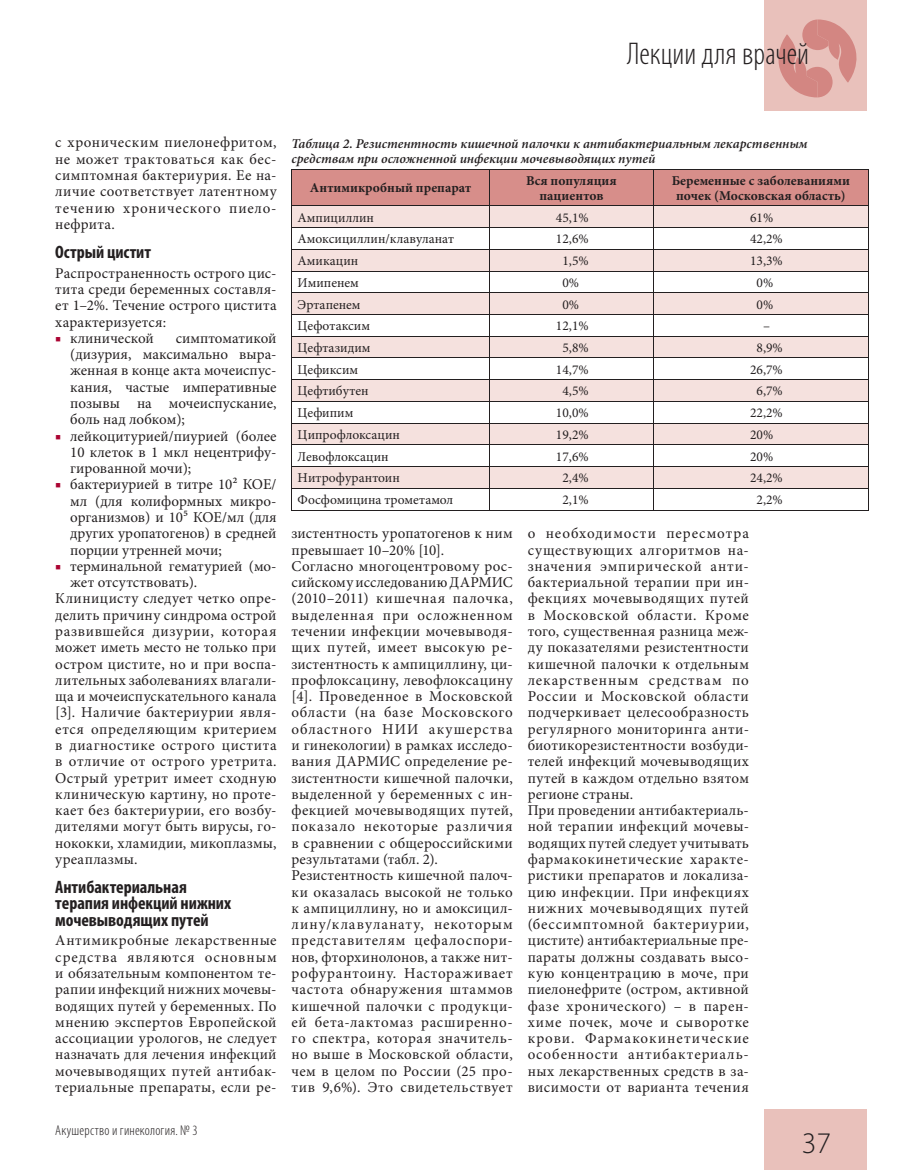
<style>
.page{position:relative;width:915px;height:1170px;background:#fff}
.page>*{position:absolute;margin:0;border:0;box-sizing:border-box;transform-origin:0 0}
.t1{font:300 condensed 31.5px "Myriad Pro";color:#231f20}
.t2{font:300 30px "Myriad Pro";color:#231f20}
.t3{font:700 condensed 18px/16.2px "Myriad Pro";letter-spacing:-.005em;color:#231f20}
.t4{font:15px/16.2px "Minion Pro";letter-spacing:.025em;color:#231f20;text-align:justify}
.t5{font:15px "Minion Pro";letter-spacing:.005em;color:#231f20}
.t6{font:15px "Minion Pro";color:#231f20}
.t7{font:15px "Minion Pro";letter-spacing:.045em;color:#231f20}
.t8{font:300 condensed 14.25px "Myriad Pro";letter-spacing:.015em;color:#231f20}
.t9{font:13.5px "Minion Pro";color:#231f20}
.t10{font:italic 600 13.5px/15px "Minion Pro";color:#231f20}
.t11{font:700 13.5px/15px "Minion Pro";color:#231f20;text-align:center}
.s1{color:#ab0332}
</style>
<div class="page">
<div style="left:764px;top:0;width:102px;height:111px;background:#e9c1bb"></div>
<div style="left:764px;top:1108px;width:102px;height:61px;background:#e9c1bb"></div>
<svg style="left:778px;top:19px;width:79px;height:78px"></svg>
<svg style="left:291px;top:169px;width:577px;height:341px"></svg>
<hr style="left:291px;top:510px;width:198px;height:1px;background:#231f20">
<hr style="left:489px;top:510px;width:164px;height:1px;background:#231f20">
<hr style="left:653px;top:510px;width:215px;height:1px;background:#231f20">
<h1 class="t1" style="left:627px;top:35px;width:183px">Лекции для врачей</h1>
<p class="t4" style="left:55px;top:135px;width:223px">с хроническим пиелонефритом, не может трактоваться как бес&shy;симптомная бактериурия. Ее на&shy;личие соответствует латентному течению хронического пиело&shy;нефрита.</p>
<p class="t3" style="left:55px;top:243px;width:97px">Острый цистит</p>
<p class="t4" style="left:55px;top:265px;width:223px">Распространенность острого цис&shy;тита среди беременных составля&shy;ет 1–2%. Течение острого цистита характеризуется:</p>
<p class="t6" style="left:55px;top:328px;width:100px"><span class="s1">■</span> клинической</p>
<p class="t4" style="left:70px;top:330px;width:208px;text-indent:105px">симптоматикой (дизурия, максимально выра&shy;женная в конце акта мочеиспус&shy;кания, частые императивные позывы на мочеиспускание, боль над лобком);</p>
<p class="t4" style="left:70px;top:427px;width:208px;text-indent:-15px"><span class="s1">■</span> лейкоцитурией/пиурией (более 10 клеток в 1 мкл нецентрифу&shy;гированной мочи);</p>
<p class="t4" style="left:70px;top:476px;width:208px;text-indent:-15px"><span class="s1">■</span> бактериурией в титре 10² КОЕ/ мл (для колиформных микро&shy;организмов) и 105 КОЕ/мл (для других уропатогенов) в средней порции утренней мочи;</p>
<p class="t6" style="left:55px;top:556px;width:223px"><span class="s1">■</span> терминальной гематурией (мо-</p>
<p class="t5" style="left:70px;top:572px;width:129px">жет отсутствовать).</p>
<p class="t4" style="left:55px;top:590px;width:223px">Клиницисту следует четко опре-</p>
<p class="t4" style="left:55px;top:607px;width:223px">делить причину синдрома острой</p>
<p class="t4" style="left:55px;top:623px;width:223px">развившейся дизурии, которая</p>
<p class="t5" style="left:55px;top:637px;width:223px">может иметь место не только при</p>
<p class="t4" style="left:55px;top:655px;width:223px">остром цистите, но и при воспа-</p>
<p class="t4" style="left:55px;top:672px;width:223px">лительных заболеваниях влагали-</p>
<p class="t5" style="left:55px;top:686px;width:223px">ща и мочеиспускательного канала</p>
<p class="t4" style="left:55px;top:704px;width:223px">[3]. Наличие бактериурии явля-</p>
<p class="t4" style="left:55px;top:720px;width:223px">ется определяющим критерием</p>
<p class="t7" style="left:55px;top:735px;width:223px">в диагностике острого цистита</p>
<p class="t4" style="left:55px;top:753px;width:223px">в отличие от острого уретрита.</p>
<p class="t4" style="left:55px;top:769px;width:223px">Острый уретрит имеет сходную</p>
<p class="t4" style="left:55px;top:786px;width:223px">клиническую картину, но проте-</p>
<p class="t4" style="left:55px;top:802px;width:223px">кает без бактериурии, его возбу-</p>
<p class="t4" style="left:55px;top:818px;width:223px">дителями могут быть вирусы, го-</p>
<p class="t4" style="left:55px;top:834px;width:223px">нококки, хламидии, микоплазмы,</p>
<p class="t4" style="left:55px;top:851px;width:84px">уреаплазмы.</p>
<p class="t3" style="left:55px;top:878px;width:177px">Антибактериальная терапия инфекций нижних мочевыводящих путей</p>
<p class="t4" style="left:55px;top:932px;width:223px">Антимикробные лекарственные средства являются основным и обязательным компонентом те&shy;рапии инфекций нижних мочевы&shy;водящих путей у беременных. По мнению экспертов Европейской ассоциации урологов, не следует назначать для лечения инфекций мочевыводящих путей антибак&shy;териальные препараты, если ре-</p>
<p class="t8" style="left:55px;top:1121px;width:144px">Акушерство и гинекология. № 3</p>
<p class="t10" style="left:291px;top:135px;width:517px">Таблица 2. Резистентность кишечной палочки к антибактериальным лекарственным средствам при осложненной инфекции мочевыводящих путей</p>
<p class="t11" style="left:310px;top:180px;width:163px">Антимикробный препарат</p>
<p class="t11" style="left:526px;top:173px;width:92px">Вся популяция пациентов</p>
<p class="t11" style="left:671px;top:173px;width:180px">Беременные с заболеваниями почек (Московская область)</p>
<p class="t9" style="left:297px;top:208px;width:78px">Ампициллин</p>
<p class="t9" style="left:555px;top:208px;width:34px">45,1%</p>
<p class="t9" style="left:749px;top:208px;width:25px">61%</p>
<p class="t9" style="left:297px;top:230px;width:158px">Амоксициллин/клавуланат</p>
<p class="t9" style="left:555px;top:230px;width:34px">12,6%</p>
<p class="t9" style="left:749px;top:230px;width:34px">42,2%</p>
<p class="t9" style="left:297px;top:252px;width:62px">Амикацин</p>
<p class="t9" style="left:562px;top:252px;width:28px">1,5%</p>
<p class="t9" style="left:749px;top:252px;width:34px">13,3%</p>
<p class="t9" style="left:297px;top:273px;width:63px">Имипенем</p>
<p class="t9" style="left:562px;top:273px;width:18px">0%</p>
<p class="t9" style="left:756px;top:273px;width:18px">0%</p>
<p class="t9" style="left:297px;top:295px;width:64px">Эртапенем</p>
<p class="t9" style="left:562px;top:295px;width:18px">0%</p>
<p class="t9" style="left:756px;top:295px;width:18px">0%</p>
<p class="t9" style="left:297px;top:317px;width:74px">Цефотаксим</p>
<p class="t9" style="left:555px;top:317px;width:34px">12,1%</p>
<p class="t9" style="left:762px;top:317px;width:9px">–</p>
<p class="t9" style="left:297px;top:338px;width:74px">Цефтазидим</p>
<p class="t9" style="left:562px;top:338px;width:28px">5,8%</p>
<p class="t9" style="left:756px;top:338px;width:28px">8,9%</p>
<p class="t9" style="left:297px;top:360px;width:62px">Цефиксим</p>
<p class="t9" style="left:555px;top:360px;width:34px">14,7%</p>
<p class="t9" style="left:749px;top:360px;width:34px">26,7%</p>
<p class="t9" style="left:297px;top:382px;width:72px">Цефтибутен</p>
<p class="t9" style="left:562px;top:382px;width:28px">4,5%</p>
<p class="t9" style="left:756px;top:382px;width:28px">6,7%</p>
<p class="t9" style="left:297px;top:404px;width:57px">Цефипим</p>
<p class="t9" style="left:555px;top:404px;width:34px">10,0%</p>
<p class="t9" style="left:749px;top:404px;width:34px">22,2%</p>
<p class="t9" style="left:297px;top:425px;width:104px">Ципрофлоксацин</p>
<p class="t9" style="left:555px;top:425px;width:34px">19,2%</p>
<p class="t9" style="left:749px;top:425px;width:25px">20%</p>
<p class="t9" style="left:297px;top:447px;width:92px">Левофлоксацин</p>
<p class="t9" style="left:555px;top:447px;width:34px">17,6%</p>
<p class="t9" style="left:749px;top:447px;width:25px">20%</p>
<p class="t9" style="left:297px;top:469px;width:104px">Нитрофурантоин</p>
<p class="t9" style="left:562px;top:469px;width:28px">2,4%</p>
<p class="t9" style="left:749px;top:469px;width:34px">24,2%</p>
<p class="t9" style="left:297px;top:490px;width:157px">Фосфомицина трометамол</p>
<p class="t9" style="left:562px;top:490px;width:28px">2,1%</p>
<p class="t9" style="left:756px;top:490px;width:28px">2,2%</p>
<p class="t4" style="left:291px;top:525px;width:223px;text-align:left">зистентность уропатогенов к ним превышает 10–20% [10].<br>Согласно многоцентровому рос&shy;сийскому исследованию ДАРМИС (2010–2011) кишечная палочка, выделенная при осложненном течении инфекции мочевыводя&shy;щих путей, имеет высокую ре&shy;зистентность к ампициллину, ци&shy;профлоксацину, левофлоксацину [4]. Проведенное в Московской области (на базе Московского областного НИИ акушерства и гинекологии) в рамках исследо&shy;вания ДАРМИС определение ре&shy;зистентности кишечной палочки, выделенной у беременных с ин&shy;фекцией мочевыводящих путей, показало некоторые различия в сравнении с общероссийскими результатами (табл. 2).<br>Резистентность кишечной палоч&shy;ки оказалась высокой не только к ампициллину, но и амоксицил&shy;лину/клавуланату, некоторым представителям цефалоспори&shy;нов, фторхинолонов, а также нит&shy;рофурантоину. Настораживает частота обнаружения штаммов кишечной палочки с продукци&shy;ей бета-лактомаз расширенно&shy;го спектра, которая значитель&shy;но выше в Московской области, чем в целом по России (25 про&shy;тив 9,6%). Это свидетельствует</p>
<p class="t4" style="left:527px;top:525px;width:223px;text-align:left">о необходимости пересмотра существующих алгоритмов на&shy;значения эмпирической анти&shy;бактериальной терапии при ин&shy;фекциях мочевыводящих путей в Московской области. Кроме того, существенная разница меж&shy;ду показателями резистентности кишечной палочки к отдельным лекарственным средствам по<br>России и Московской области подчеркивает целесообразность регулярного мониторинга анти&shy;биотикорезистентности возбуди&shy;телей инфекций мочевыводящих путей в каждом отдельно взятом регионе страны.<br>При проведении антибактериаль&shy;ной терапии инфекций мочевы&shy;водящих путей следует учитывать фармакокинетические характе&shy;ристики препаратов и локализа&shy;цию инфекции. При инфекциях нижних мочевыводящих путей (бессимптомной бактериурии, цистите) антибактериальные пре&shy;параты должны создавать высо&shy;кую концентрацию в моче, при пиелонефрите (остром, активной фазе хронического) – в парен&shy;химе почек, моче и сыворотке крови. Фармакокинетические особенности антибактериаль&shy;ных лекарственных средств в за&shy;висимости от варианта течения</p>
<h2 class="t2" style="left:801px;top:1125px;width:31px">37</h2>
</div>
